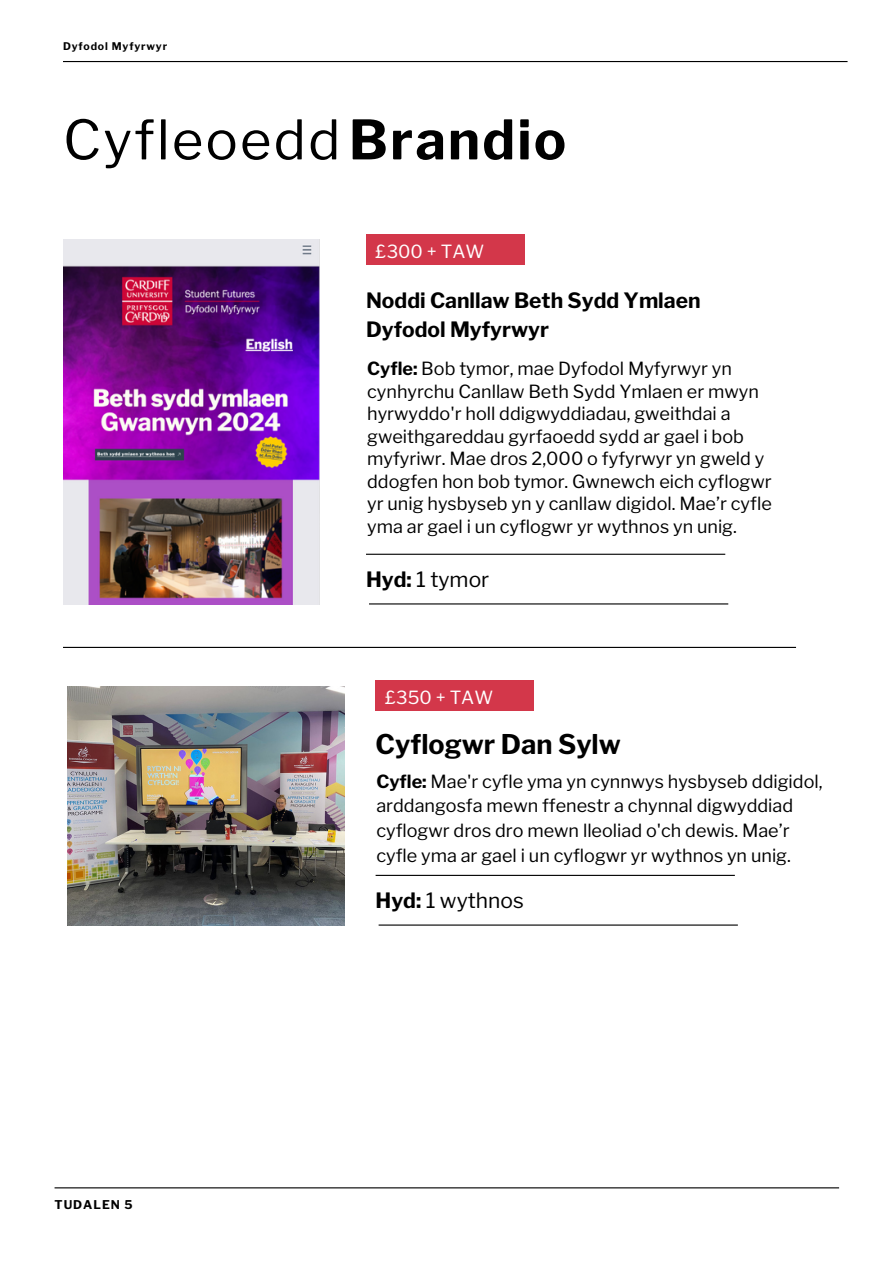
<style>
.page{position:relative;width:894px;height:1264px;background:#fff}
.page>*{position:absolute;margin:0;border:0;box-sizing:border-box;transform-origin:0 0}
.t1{font:54px "Libre Franklin";letter-spacing:.04em;color:#000}
.t2{font:700 27px "Libre Franklin";color:#000}
.t3{font:700 21px/29.2px "Libre Franklin";color:#000}
.t4{font:21px "Libre Franklin";color:#000}
.t5{font:18px/22.5px "Libre Franklin";color:#000}
.t6{font:18px "Libre Franklin";color:#fff}
.t7{font:700 12px "Libre Franklin";letter-spacing:.08em;color:#000}
.t8{font:700 10.5px "Libre Franklin";letter-spacing:.08em;color:#000}
.s1{font-weight:700}
</style>
<div class="page">
<hr style="left:63px;top:61px;width:784px;height:1px;background:#000">
<hr style="left:55px;top:1187px;width:783px;height:1px;background:#000">
<img style="left:63px;top:239px;width:256px;height:365px">
<hr style="left:366px;top:553px;width:359px;height:2px;background:#000">
<hr style="left:369px;top:603px;width:359px;height:1px;background:#000">
<div style="left:366px;top:234px;width:158px;height:30px;background:#d3374a"></div>
<img style="left:67px;top:686px;width:277px;height:239px">
<hr style="left:375px;top:874px;width:359px;height:2px;background:#000">
<hr style="left:378px;top:924px;width:359px;height:1px;background:#000">
<hr style="left:63px;top:647px;width:732px;height:1px;background:#000">
<div style="left:375px;top:680px;width:158px;height:30px;background:#d3374a"></div>
<p class="t8" style="left:63px;top:40px;width:106px">Dyfodol Myfyrwyr</p>
<h1 class="t1" style="left:63px;top:107px;width:504px">Cyfleoedd <span class="s1">Brandio</span></h1>
<p class="t6" style="left:375px;top:241px;width:110px">£300 + TAW</p>
<p class="t3" style="left:366px;top:285px;width:336px">Noddi Canllaw Beth Sydd Ymlaen<br>Dyfodol Myfyrwyr</p>
<p class="t5" style="left:367px;top:357px;width:406px"><span class="s1">Cyfle:</span> Bob tymor, mae Dyfodol Myfyrwyr yn cynhyrchu Canllaw Beth Sydd Ymlaen er mwyn hyrwyddo'r holl ddigwyddiadau, gweithdai a gweithgareddau gyrfaoedd sydd ar gael i bob myfyriwr. Mae dros 2,000 o fyfyrwyr yn gweld y ddogfen hon bob tymor. Gwnewch eich cyflogwr yr unig hysbyseb yn y canllaw digidol. Mae’r cyfle yma ar gael i un cyflogwr yr wythnos yn unig.</p>
<p class="t4" style="left:366px;top:566px;width:125px"><span class="s1">Hyd:</span> 1 tymor</p>
<p class="t6" style="left:385px;top:686px;width:109px">£350 + TAW</p>
<h2 class="t2" style="left:375px;top:728px;width:247px">Cyflogwr Dan Sylw</h2>
<p class="t7" style="left:55px;top:1197px;width:79px">TUDALEN 5</p>
<p class="t5" style="left:376px;top:768px;width:447px;line-height:24.8px"><span class="s1">Cyfle:</span> Mae'r cyfle yma yn cynnwys hysbyseb ddigidol, arddangosfa mewn ffenestr a chynnal digwyddiad cyflogwr dros dro mewn lleoliad o'ch dewis. Mae’r cyfle yma ar gael i un cyflogwr yr wythnos yn unig.</p>
<p class="t4" style="left:375px;top:887px;width:150px"><span class="s1">Hyd:</span> 1 wythnos</p>
</div>
